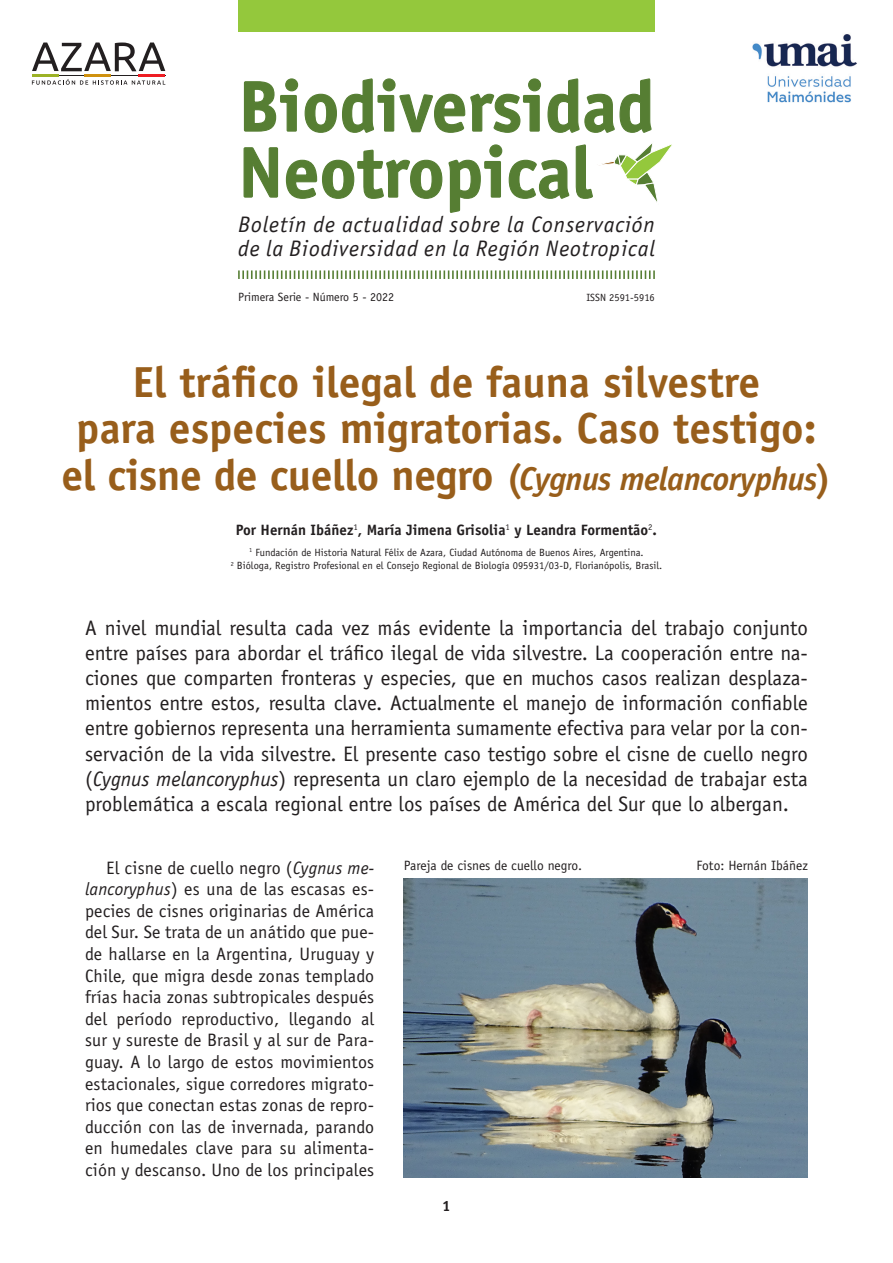
<style>
.page{position:relative;width:893px;height:1263px;background:#fff}
.page>*{position:absolute;margin:0;border:0;box-sizing:border-box;transform-origin:0 0}
.t1{font:700 72px "Officina Sans";color:#567e33}
.t2{font:700 43.5px "Officina Sans";color:#985e1b}
.t3{font:italic 22.5px "Officina Sans";letter-spacing:.04em;color:#231f20}
.t4{font:21px/25.2px "Officina Sans";color:#231f20;text-align:justify}
.t5{font:18px/21.6px "Officina Sans";letter-spacing:.01em;color:#231f20;text-align:justify}
.t6{font:700 15px "Officina Sans";color:#231f20}
.t7{font:13.5px "Officina Sans";color:#231f20}
.t8{font:12px "Officina Sans";color:#231f20}
.t9{font:10.5px "Officina Sans";color:#231f20}
.s1{font-size:36px}
.s2{font-style:italic;font-size:33px}
.s3{font-style:italic}
</style>
<div class="page">
<svg style="left:32px;top:79px;width:133px;height:6px"></svg>
<hr style="left:32px;top:75px;width:133px;height:1px;background:#231f20">
<svg style="left:32px;top:43px;width:133px;height:28px"></svg>
<hr style="left:32px;top:74px;width:27px;height:3px;background:#9cb226">
<hr style="left:84px;top:74px;width:27px;height:3px;background:#cf910f">
<hr style="left:138px;top:74px;width:27px;height:3px;background:#ee1d23">
<div style="left:238px;top:0;width:417px;height:32px;background:#94c83c"></div>
<svg style="left:243px;top:78px;width:409px;height:55px"></svg>
<svg style="left:243px;top:147px;width:36px;height:51px"></svg>
<svg style="left:285px;top:143px;width:387px;height:70px"></svg>
<svg style="left:238px;top:270px;width:417px;height:9px"></svg>
<img style="left:752px;top:34px;width:105px;height:69px">
<img style="left:404px;top:878px;width:404px;height:300px">
<p class="t1" style="left:238px;top:62px;width:418px">Biodiversidad</p>
<p class="t1" style="left:238px;top:128px;width:356px">Neotropical</p>
<p class="t3" style="left:238px;top:212px;width:418px">Boletín de actualidad sobre la Conservación</p>
<p class="t3" style="left:238px;top:236px;width:418px">de la Biodiversidad en la Región Neotropical</p>
<p class="t8" style="left:238px;top:290px;width:158px">Primera Serie - Número 5 - 2022</p>
<p class="t9" style="left:587px;top:292px;width:70px">ISSN 2591-5916</p>
<p class="t2" style="left:133px;top:355px;width:629px">El tráfico ilegal de fauna silvestre</p>
<p class="t2" style="left:76px;top:401px;width:742px">para especies migratorias. Caso testigo:</p>
<p class="t2" style="left:61px;top:448px;width:772px">el cisne de cuello negro <span class="s1">(</span><span class="s2">Cygnus melancoryphus</span><span class="s1">)</span></p>
<p class="t6" style="left:236px;top:520px;width:423px">Por Hernán Ibáñez<sup>1</sup>, María Jimena Grisolia<sup>1</sup> y Leandra Formentão<sup>2</sup>.</p>
<p class="t9" style="left:249px;top:546px;width:396px"><sup>1</sup> Fundación de Historia Natural Félix de Azara, Ciudad Autónoma de Buenos Aires, Argentina.</p>
<p class="t9" style="left:231px;top:560px;width:433px"><sup>2</sup> Bióloga, Registro Profesional en el Consejo Regional de Biología 095931/03-D, Florianópolis, Brasil.</p>
<p class="t4" style="left:85px;top:615px;width:724px">A nivel mundial resulta cada vez más evidente la importancia del trabajo conjunto entre países para abordar el tráfico ilegal de vida silvestre. La cooperación entre na&shy;ciones que comparten fronteras y especies, que en muchos casos realizan desplaza&shy;mientos entre estos, resulta clave. Actualmente el manejo de información confiable entre gobiernos representa una herramienta sumamente efectiva para velar por la con&shy;servación de la vida silvestre. El presente caso testigo sobre el cisne de cuello negro (<span class="s3">Cygnus melancoryphus</span>) representa un claro ejemplo de la necesidad de trabajar esta problemática a escala regional entre los países de América del Sur que lo albergan.</p>
<p class="t5" style="left:85px;top:857px;width:291px;text-indent:21px">El cisne de cuello negro (<span class="s3">Cygnus me&shy;lancoryphus</span>) es una de las escasas es&shy;pecies de cisnes originarias de América del Sur. Se trata de un anátido que pue&shy;de hallarse en la Argentina, Uruguay y Chile, que migra desde zonas templado frías hacia zonas subtropicales después del período reproductivo, llegando al sur y sureste de Brasil y al sur de Para&shy;guay. A lo largo de estos movimientos estacionales, sigue corredores migrato&shy;rios que conectan estas zonas de repro&shy;ducción con las de invernada, parando en humedales clave para su alimenta&shy;ción y descanso. Uno de los principales</p>
<p class="t7" style="left:404px;top:858px;width:180px">Pareja de cisnes de cuello negro.</p>
<p class="t7" style="left:696px;top:858px;width:113px">Foto: Hernán Ibáñez</p>
<p class="t6" style="left:442px;top:1196px;width:10px">1</p>
</div>
